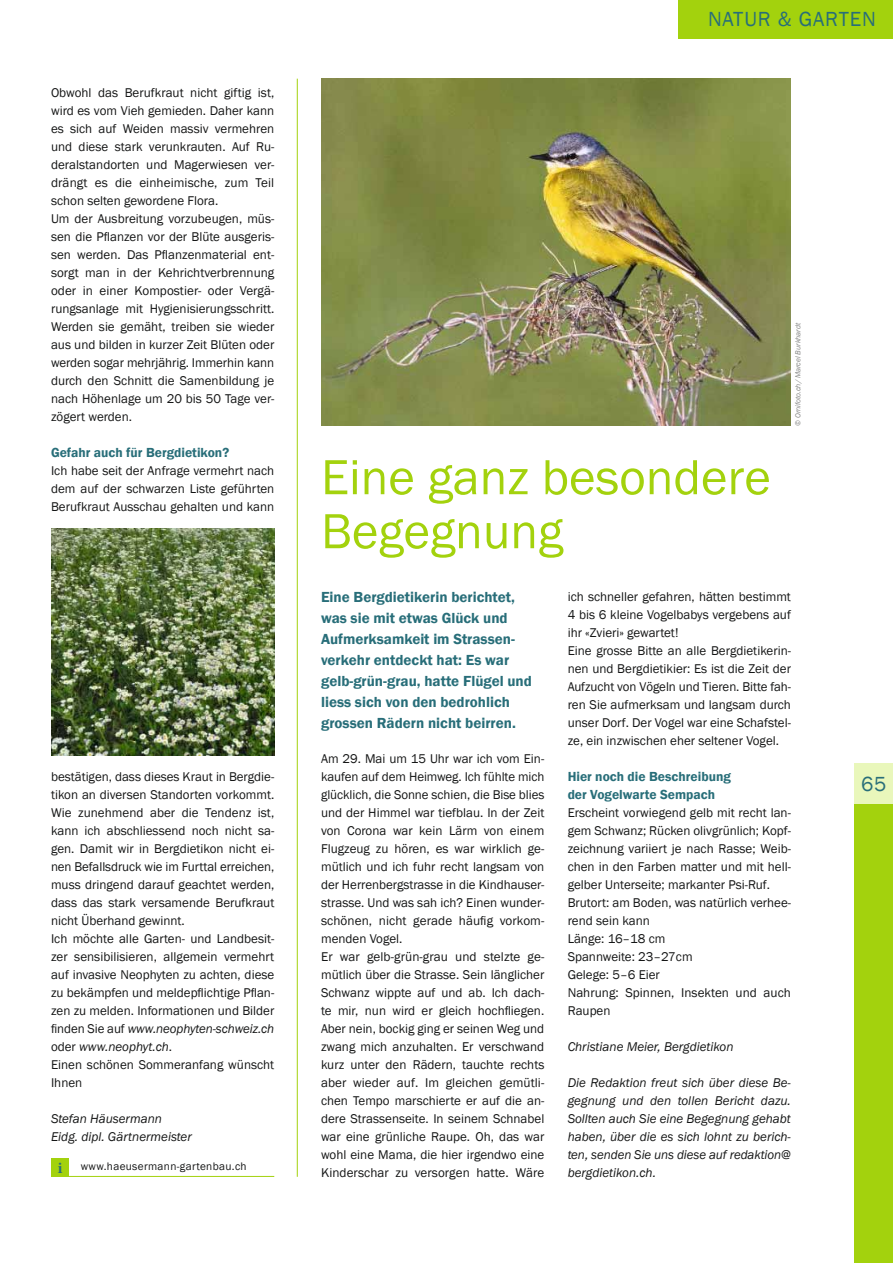
<style>
.page{position:relative;width:893px;height:1263px;background:#fff}
.page>*{position:absolute;margin:0;border:0;box-sizing:border-box;transform-origin:0 0}
.t1{font:51px/54px "Franklin Gothic";color:#a3d20d}
.t2{font:21px "Franklin Gothic";letter-spacing:.04em;color:#286e79}
.t3{font:600 15px/21px "Franklin Gothic";color:#286e79}
.t4{font:600 13.5px/18px "Franklin Gothic";color:#286e79}
.t5{font:13.05px/18px "Franklin Gothic";color:#151616}
.t6{font:italic 13.05px/18px "Franklin Gothic";color:#151616}
.t7{font:11.25px "Franklin Gothic";letter-spacing:.03em;color:#151616}
.t8{font:italic 7.5px "Franklin Gothic";color:#818281}
.s1{font-style:italic}
.s2{font-family:"Minion Pro";font-weight:700;font-size:15.75px;color:#286e79}
</style>
<div class="page">
<img style="left:321px;top:79px;width:470px;height:347px">
<div style="left:678px;top:0;width:215px;height:39px;background:#a3d20d"></div>
<hr style="left:297px;top:79px;width:1px;height:1098px;background:#a3d20d">
<div style="left:51px;top:1159px;width:18px;height:18px;background:#a3d20d"></div>
<hr style="left:51px;top:1176px;width:223px;height:1px;background:#a3d20d">
<img style="left:51px;top:529px;width:223px;height:227px">
<div style="left:855px;top:804px;width:38px;height:459px;background:#a3d20d"></div>
<div style="left:855px;top:763px;width:38px;height:41px;background:#e9f7bb"></div>
<p class="t5" style="left:51px;top:83px;width:225px">Obwohl das Berufkraut nicht giftig ist, wird es vom Vieh gemieden. Daher kann es sich auf Weiden massiv vermehren und diese stark verunkrauten. Auf Ru&shy;deralstandorten und Magerwiesen ver&shy;drängt es die einheimische, zum Teil schon selten gewordene Flora.<br>Um der Ausbreitung vorzubeugen, müs&shy;sen die Pflanzen vor der Blüte ausgeris&shy;sen werden. Das Pflanzenmaterial ent&shy;sorgt man in der Kehrichtverbrennung oder in einer Kompostier- oder Vergä&shy;rungsanlage mit Hygienisierungsschritt.<br>Werden sie gemäht, treiben sie wieder aus und bilden in kurzer Zeit Blüten oder werden sogar mehrjährig. Immerhin kann durch den Schnitt die Samenbildung je nach Höhenlage um 20 bis 50 Tage ver&shy;zögert werden.</p>
<p class="t4" style="left:51px;top:443px;width:180px">Gefahr auch für Bergdietikon?</p>
<p class="t5" style="left:51px;top:461px;width:225px;text-align:justify">Ich habe seit der Anfrage vermehrt nach dem auf der schwarzen Liste geführten Berufkraut Ausschau gehalten und kann</p>
<p class="t5" style="left:51px;top:767px;width:225px">bestätigen, dass dieses Kraut in Bergdie&shy;tikon an diversen Standorten vorkommt.<br>Wie zunehmend aber die Tendenz ist, kann ich abschliessend noch nicht sa&shy;gen. Damit wir in Bergdietikon nicht ei&shy;nen Befallsdruck wie im Furttal erreichen, muss dringend darauf geachtet werden, dass das stark versamende Berufkraut nicht Überhand gewinnt.<br>Ich möchte alle Garten- und Landbesit&shy;zer sensibilisieren, allgemein vermehrt auf invasive Neophyten zu achten, diese zu bekämpfen und meldepflichtige Pflan&shy;zen zu melden. Informationen und Bilder finden Sie auf <span class="s1">www.neophyten-schweiz.ch </span>oder <span class="s1">www.neophyt.ch</span>.<br>Einen schönen Sommeranfang wünscht Ihnen</p>
<p class="t6" style="left:51px;top:1109px;width:142px">Stefan Häusermann<br>Eidg. dipl. Gärtnermeister</p>
<p class="t7" style="left:58px;top:1160px;width:190px"><span class="s2">i</span> www.haeusermann-gartenbau.ch</p>
<h2 class="t2" style="left:708px;top:7px;width:169px">NATUR &amp; GARTEN</h2>
<h1 class="t1" style="left:321px;top:449px;width:451px">Eine ganz besondere<br>Begegnung</h1>
<p class="t8" style="left:794px;top:426px;width:105px;rotate:-90deg">© Ornifoto.ch / Marcel Burkhardt</p>
<p class="t3" style="left:321px;top:586px;width:212px">Eine Bergdietikerin berichtet, was sie mit etwas Glück und<br>Aufmerksamkeit im Strassen&shy;verkehr entdeckt hat: Es war gelb-grün-grau, hatte Flügel und liess sich von den bedrohlich grossen Rädern nicht beirren.</p>
<p class="t5" style="left:321px;top:749px;width:225px">Am 29. Mai um 15 Uhr war ich vom Ein&shy;kaufen auf dem Heimweg. Ich fühlte mich glücklich, die Sonne schien, die Bise blies und der Himmel war tiefblau. In der Zeit von Corona war kein Lärm von einem Flugzeug zu hören, es war wirklich ge&shy;mütlich und ich fuhr recht langsam von der Herrenbergstrasse in die Kindhauser&shy;stras se. Und was sah ich? Einen wunder&shy;schönen, nicht gerade häufig vorkom&shy;menden Vogel.<br>Er war gelb-grün-grau und stelzte ge&shy;mütlich über die Strasse. Sein länglicher Schwanz wippte auf und ab. Ich dach&shy;te mir, nun wird er gleich hochfliegen.<br>Aber nein, bockig ging er seinen Weg und zwang mich anzuhalten. Er verschwand kurz unter den Rädern, tauchte rechts aber wieder auf. Im gleichen gemütli&shy;chen Tempo marschierte er auf die an&shy;dere Strassenseite. In seinem Schnabel war eine grünliche Raupe. Oh, das war wohl eine Mama, die hier irgendwo eine Kinderschar zu versorgen hatte. Wäre</p>
<p class="t5" style="left:568px;top:587px;width:225px">ich schneller gefahren, hätten bestimmt 4 bis 6 kleine Vogelbabys vergebens auf ihr «Zvieri» gewartet!<br>Eine grosse Bitte an alle Bergdietikerin&shy;nen und Bergdietikier: Es ist die Zeit der Aufzucht von Vögeln und Tieren. Bitte fah&shy;ren Sie aufmerksam und langsam durch unser Dorf. Der Vogel war eine Schafstel&shy;ze, ein inzwischen eher seltener Vogel.</p>
<p class="t4" style="left:568px;top:767px;width:165px">Hier noch die Beschreibung der Vogelwarte Sempach</p>
<p class="t5" style="left:568px;top:803px;width:225px">Erscheint vorwiegend gelb mit recht lan&shy;gem Schwanz; Rücken olivgrünlich; Kopf&shy;zeichnung variiert je nach Rasse; Weib&shy;chen in den Farben matter und mit hell&shy;gelber Unterseite; markanter Psi-Ruf.<br>Brutort: am Boden, was natürlich verhee&shy;rend sein kann<br>Länge: 16–18 cm<br>Spannweite: 23–27cm<br>Gelege: 5–6 Eier<br>Nahrung: Spinnen, Insekten und auch<br>Raupen</p>
<p class="t6" style="left:568px;top:1037px;width:167px">Christiane Meier, Bergdietikon</p>
<p class="t6" style="left:568px;top:1073px;width:225px;text-align:justify">Die Redaktion freut sich über diese Be&shy;gegnung und den tollen Bericht dazu.<br>Sollten auch Sie eine Begegnung gehabt haben, über die es sich lohnt zu berich&shy;ten, senden Sie uns diese auf redaktion@ bergdietikon.ch.</p>
<h2 class="t2" style="left:861px;top:771px;width:27px">65</h2>
</div>
